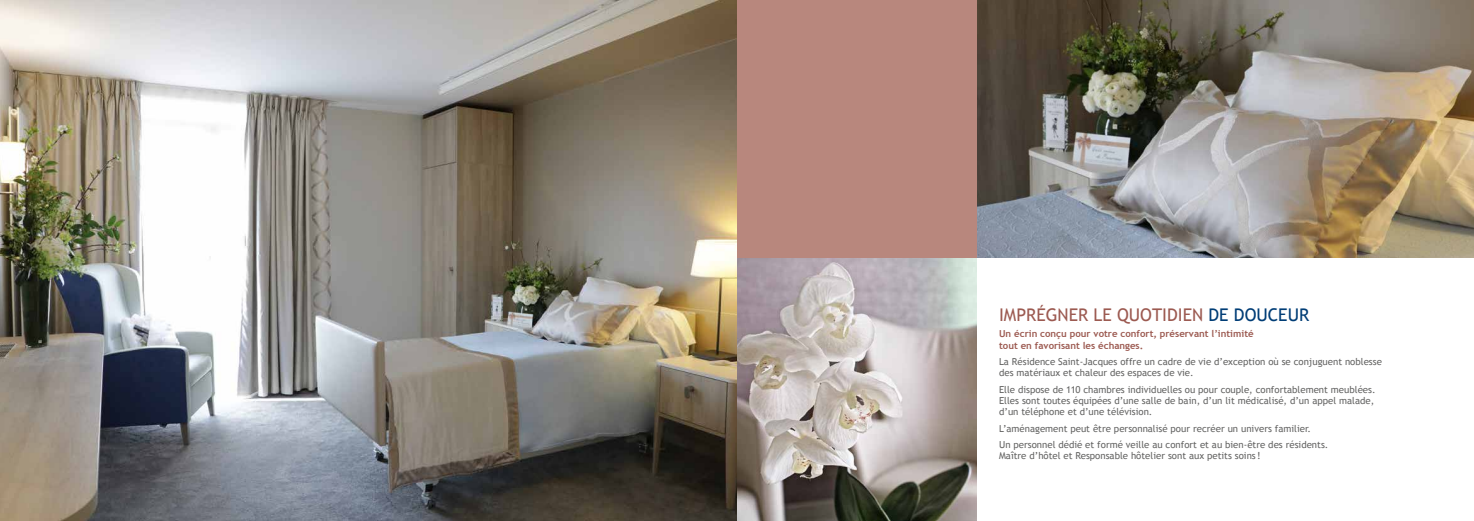
<style>
.page{position:relative;width:1474px;height:521px;background:#fff}
.page>*{position:absolute;margin:0;border:0;box-sizing:border-box;transform-origin:0 0}
.t1{font:17.5px "Trebuchet MS";color:#9c5a51}
.t2{font:9.62px/11.4px "Trebuchet MS";color:#656564}
.t3{font:700 9.62px/11.4px "Trebuchet MS";color:#9c5a51}
.s1{color:#003d76}
</style>
<div class="page">
<img style="left:0;top:0;width:737px;height:521px">
<img style="left:737px;top:258px;width:239px;height:263px">
<img style="left:976px;top:0;width:497px;height:258px">
<div style="left:737px;top:0;width:239px;height:258px;background:#b8877d"></div>
<h1 class="t1" style="left:999px;top:304px;width:311px">IMPRÉGNER LE QUOTIDIEN <span class="s1">DE DOUCEUR</span></h1>
<p class="t3" style="left:999px;top:328px;width:256px">Un écrin conçu pour votre confort, préservant l’intimité tout en favorisant les échanges.</p>
<p class="t2" style="left:999px;top:356px;width:384px">La Résidence Saint-Jacques offre un cadre de vie d’exception où se conjuguent noblesse des matériaux et chaleur des espaces de vie.</p>
<p class="t2" style="left:999px;top:384px;width:378px">Elle dispose de 110 chambres individuelles ou pour couple, confortablement meublées.<br>Elles sont toutes équipées d’une salle de bain, d’un lit médicalisé, d’un appel malade, d’un téléphone et d’une télévision.</p>
<p class="t2" style="left:999px;top:420px;width:331px;line-height:16.4px">L’aménagement peut être personnalisé pour recréer un univers familier.<br>Un personnel dédié et formé veille au confort et au bien-être des résidents.</p>
<p class="t2" style="left:999px;top:450px;width:263px">Maître d’hôtel et Responsable hôtelier sont aux petits soins !</p>
</div>
